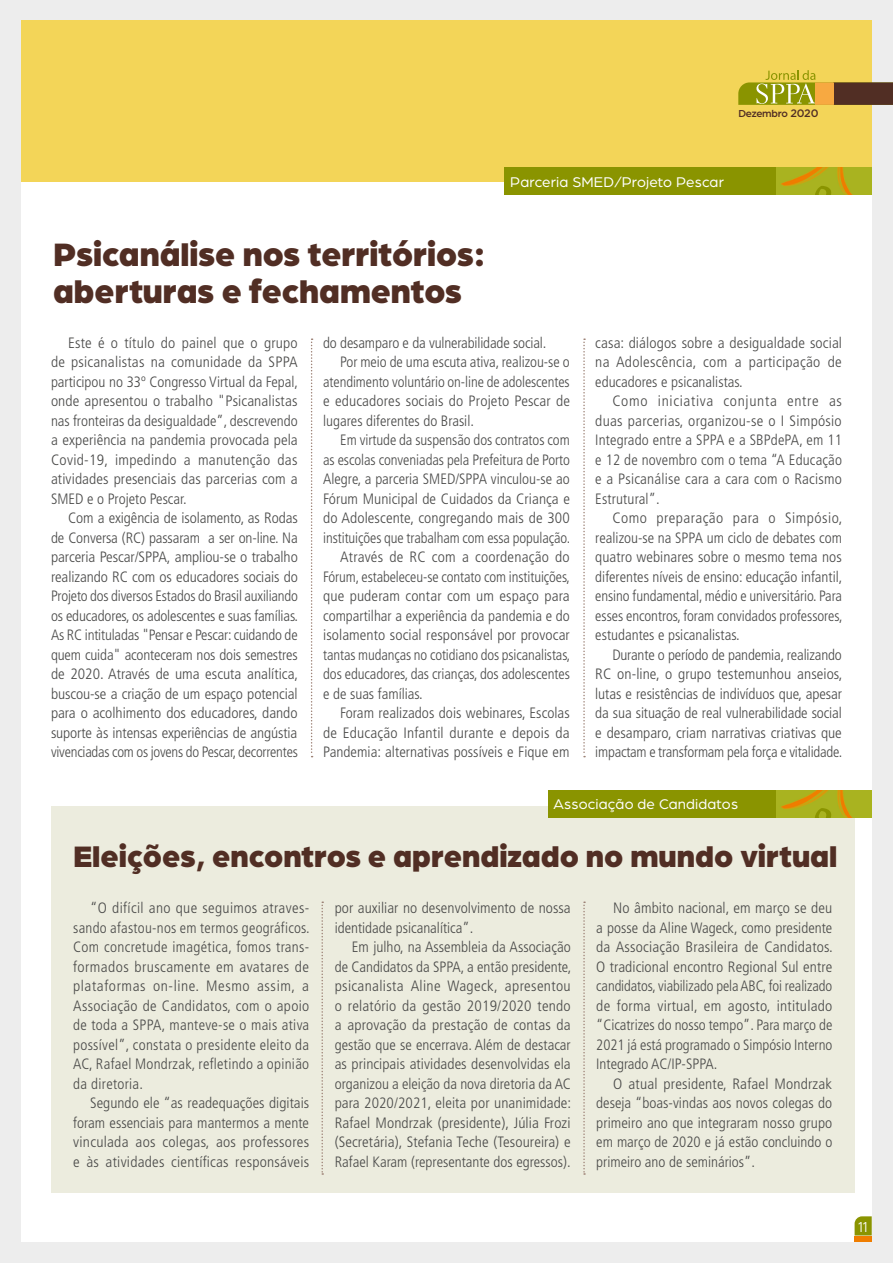
<style>
.page{position:relative;width:893px;height:1263px;background:#ededed}
.page>*{position:absolute;margin:0;border:0;box-sizing:border-box;transform-origin:0 0}
.t1{font:900 34.5px/37.5px "Arboria";color:#512e24}
.t2{font:900 31.5px "Arboria";color:#512e24}
.t3{font:300 condensed 15px/19.5px "Frutiger LT Std";color:#4a4a49;text-align:justify}
.t4{font:15px "Arboria";letter-spacing:.01em;color:#fff}
.t5{font:14.25px "Bastardus Sans";color:#fff}
.t6{font:500 10.8px "Arboria";letter-spacing:-.02em;color:#512e24}
.s1{font-family:"Gotham"}
</style>
<div class="page">
<div style="left:21px;top:21px;width:851px;height:1221px;background:#fff"></div>
<div style="left:51px;top:806px;width:803px;height:387px;background:#ececde"></div>
<div style="left:21px;top:21px;width:851px;height:161px;background:#f3d558"></div>
<div style="left:504px;top:168px;width:273px;height:27px;background:#8a9400"></div>
<div style="left:548px;top:790px;width:229px;height:27px;background:#8a9400"></div>
<img style="left:776px;top:168px;width:96px;height:27px">
<svg style="left:812px;top:186px;width:30px;height:9px"></svg>
<img style="left:776px;top:790px;width:96px;height:27px">
<svg style="left:812px;top:808px;width:30px;height:9px"></svg>
<svg style="left:311px;top:338px;width:2px;height:419px"></svg>
<svg style="left:321px;top:901px;width:2px;height:274px"></svg>
<svg style="left:583px;top:338px;width:2px;height:419px"></svg>
<svg style="left:583px;top:901px;width:2px;height:274px"></svg>
<svg style="left:738px;top:70px;width:155px;height:35px"></svg>
<svg style="left:855px;top:1216px;width:17px;height:19px"></svg>
<div style="left:854px;top:1236px;width:18px;height:6px;background:#ef7d00"></div>
<p class="t6" style="left:738px;top:106px;width:82px">Dezembro <span class="s1">2020</span></p>
<h1 class="t1" style="left:53px;top:233px;width:434px">Psicanálise nos territórios: aberturas e fechamentos</h1>
<p class="t4" style="left:510px;top:172px;width:215px">Parceria SMED/Projeto Pescar</p>
<p class="t3" style="left:51px;top:333px;width:249px;text-indent:17px">Este é o título do painel que o grupo de psicanalistas na comunidade da SPPA participou no 33º Congresso Virtual da Fepal, onde apresentou o trabalho "Psicanalistas nas fronteiras da desigualdade”, descrevendo a experiência na pandemia provocada pela Covid-19, impedindo a manutenção das atividades presenciais das parcerias com a SMED e o Projeto Pescar.</p>
<p class="t3" style="left:51px;top:509px;width:249px;text-indent:17px">Com a exigência de isolamento, as Rodas de Conversa (RC) passaram a ser on-line. Na parceria Pescar/SPPA, ampliou-se o trabalho realizando RC com os educadores sociais do Projeto dos diversos Estados do Brasil auxiliando os educadores, os adolescentes e suas famílias.<br>As RC intituladas "Pensar e Pescar: cuidando de quem cuida" aconteceram nos dois semestres de 2020. Através de uma escuta analítica, buscou-se a criação de um espaço potencial para o acolhimento dos educadores, dando suporte às intensas experiências de angústia vivenciadas com os jovens do Pescar, decorrentes</p>
<p class="t3" style="left:323px;top:333px;width:225px">do desamparo e da vulnerabilidade social.</p>
<p class="t3" style="left:340px;top:353px;width:231px">Por meio de uma escuta ativa, realizou-se o</p>
<p class="t3" style="left:323px;top:372px;width:248px">atendimento voluntário on-line de adolescentes</p>
<p class="t3" style="left:323px;top:392px;width:248px">e educadores sociais do Projeto Pescar de</p>
<p class="t3" style="left:323px;top:411px;width:152px">lugares diferentes do Brasil.</p>
<p class="t3" style="left:340px;top:431px;width:231px">Em virtude da suspensão dos contratos com</p>
<p class="t3" style="left:323px;top:450px;width:248px">as escolas conveniadas pela Prefeitura de Porto</p>
<p class="t3" style="left:323px;top:470px;width:248px">Alegre, a parceria SMED/SPPA vinculou-se ao</p>
<p class="t3" style="left:323px;top:489px;width:248px">Fórum Municipal de Cuidados da Criança e</p>
<p class="t3" style="left:323px;top:509px;width:248px">do Adolescente, congregando mais de 300</p>
<p class="t3" style="left:323px;top:528px;width:249px">instituições que trabalham com essa população.</p>
<p class="t3" style="left:340px;top:548px;width:231px">Através de RC com a coordenação do</p>
<p class="t3" style="left:323px;top:567px;width:248px">Fórum, estabeleceu-se contato com instituições,</p>
<p class="t3" style="left:323px;top:587px;width:248px">que puderam contar com um espaço para</p>
<p class="t3" style="left:323px;top:606px;width:248px">compartilhar a experiência da pandemia e do</p>
<p class="t3" style="left:323px;top:626px;width:248px">isolamento social responsável por provocar</p>
<p class="t3" style="left:323px;top:645px;width:249px">tantas mudanças no cotidiano dos psicanalistas,</p>
<p class="t3" style="left:323px;top:665px;width:248px">dos educadores, das crianças, dos adolescentes</p>
<p class="t3" style="left:323px;top:684px;width:101px">e de suas famílias.</p>
<p class="t3" style="left:340px;top:704px;width:231px">Foram realizados dois webinares, Escolas</p>
<p class="t3" style="left:323px;top:723px;width:248px">de Educação Infantil durante e depois da</p>
<p class="t3" style="left:323px;top:743px;width:248px">Pandemia: alternativas possíveis e Fique em</p>
<p class="t3" style="left:595px;top:333px;width:248px">casa: diálogos sobre a desigualdade social na Adolescência, com a participação de educadores e psicanalistas.</p>
<p class="t3" style="left:595px;top:392px;width:248px;text-indent:17px">Como iniciativa conjunta entre as duas parcerias, organizou-se o I Simpósio Integrado entre a SPPA e a SBPdePA, em 11 e 12 de novembro com o tema “A Educação e a Psicanálise cara a cara com o Racismo Estrutural”.</p>
<p class="t3" style="left:595px;top:509px;width:249px;text-indent:17px">Como preparação para o Simpósio, realizou-se na SPPA um ciclo de debates com quatro webinares sobre o mesmo tema nos diferentes níveis de ensino: educação infantil, ensino fundamental, médio e universitário. Para esses encontros, foram convidados professores, estudantes e psicanalistas.</p>
<p class="t3" style="left:595px;top:645px;width:249px;text-indent:17px">Durante o período de pandemia, realizando RC on-line, o grupo testemunhou anseios, lutas e resistências de indivíduos que, apesar da sua situação de real vulnerabilidade social e desamparo, criam narrativas criativas que impactam e transformam pela força e vitalidade.</p>
<p class="t4" style="left:554px;top:794px;width:186px">Associação de Candidatos</p>
<h2 class="t2" style="left:73px;top:834px;width:766px">Eleições, encontros e aprendizado no mundo virtual</h2>
<p class="t3" style="left:73px;top:899px;width:238px;text-indent:17px">“O difícil ano que seguimos atraves&shy;sando afastou-nos em termos geográficos.<br>Com concretude imagética, fomos trans&shy;formados bruscamente em avatares de plataformas on-line. Mesmo assim, a Associação de Candidatos, com o apoio de toda a SPPA, manteve-se o mais ativa possível”, constata o presidente eleito da AC, Rafael Mondrzak, refletindo a opinião da diretoria.</p>
<p class="t3" style="left:73px;top:1094px;width:238px;text-indent:17px">Segundo ele “as readequações digitais foram essenciais para mantermos a mente vinculada aos colegas, aos professores e às atividades científicas responsáveis</p>
<p class="t3" style="left:335px;top:899px;width:237px">por auxiliar no desenvolvimento de nossa identidade psicanalítica”.</p>
<p class="t3" style="left:335px;top:938px;width:238px;text-indent:17px">Em julho, na Assembleia da Associação de Candidatos da SPPA, a então presidente, psicanalista Aline Wageck, apresentou o relatório da gestão 2019/2020 tendo a aprovação da prestação de contas da gestão que se encerrava. Além de destacar as principais atividades desenvolvidas ela organizou a eleição da nova diretoria da AC para 2020/2021, eleita por unanimidade:<br>Rafael Mondrzak (presidente), Júlia Frozi (Secretária), Stefania Teche (Tesoureira) e Rafael Karam (representante dos egressos).</p>
<p class="t3" style="left:596px;top:899px;width:238px;text-indent:17px">No âmbito nacional, em março se deu a posse da Aline Wageck, como presidente da Associação Brasileira de Candidatos.<br>O tradicional encontro Regional Sul entre candidatos, viabilizado pela ABC, foi realizado de forma virtual, em agosto, intitulado “Cicatrizes do nosso tempo”. Para março de 2021 já está programado o Simpósio Interno Integrado AC/IP-SPPA.</p>
<p class="t3" style="left:596px;top:1074px;width:238px;text-indent:17px">O atual presidente, Rafael Mondrzak deseja “boas-vindas aos novos colegas do primeiro ano que integraram nosso grupo em março de 2020 e já estão concluindo o primeiro ano de seminários”.</p>
<p class="t5" style="left:857px;top:1218px;width:14px">11</p>
</div>
